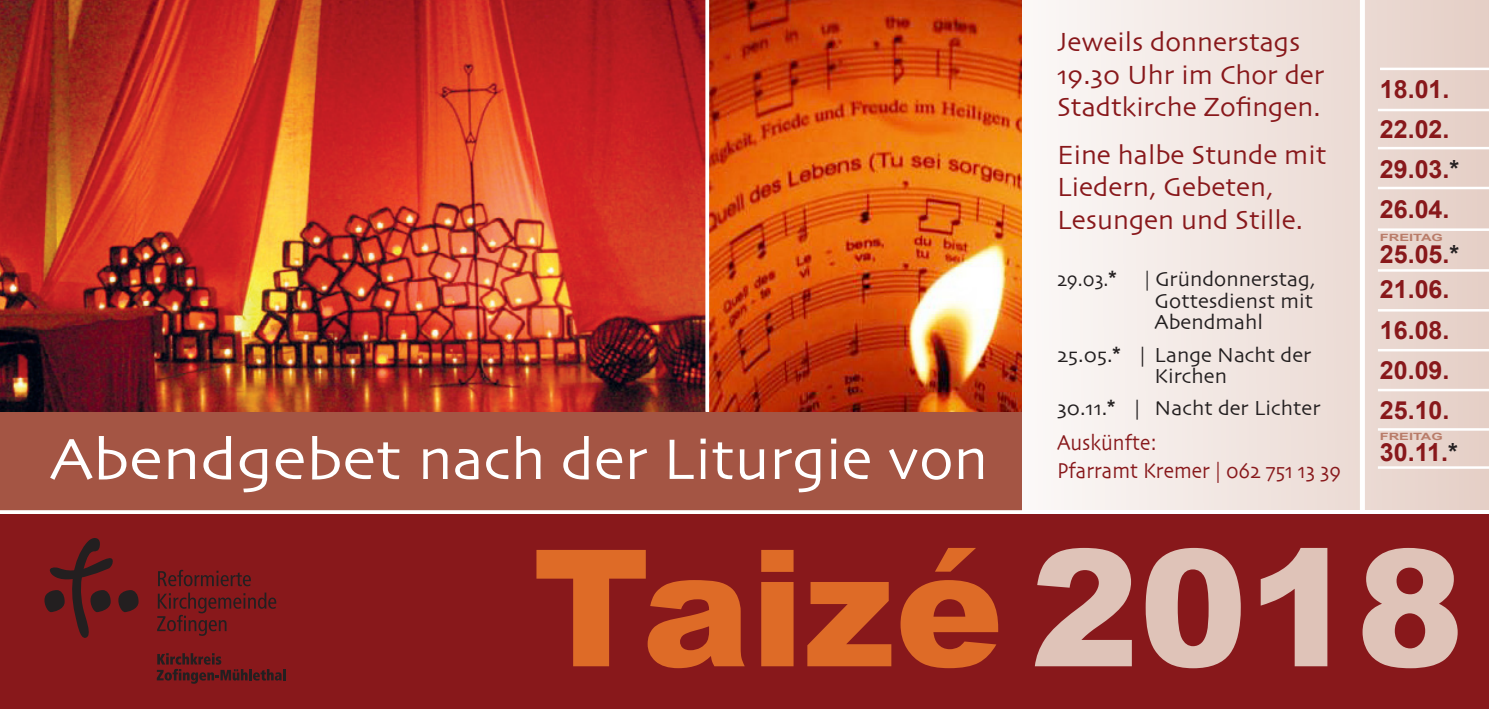
<style>
.page{position:relative;width:1489px;height:709px;background:#fff}
.page>*{position:absolute;margin:0;border:0;box-sizing:border-box;transform-origin:0 0}
.t1{font:900 162.5px "Arial";color:#de6b27}
.t2{font:60px "Skia";color:#fff;scale:1.09 1}
.t3{font:27.5px/32.5px "Skia";color:#88181b}
.t4{font:700 25px/40px "Arial";color:#88181b}
.t5{font:22.5px/27.5px "Skia";color:#88181b;scale:.9 1}
.t6{font:21.25px/21.2px "Skia";color:#231f20}
.t7{font:21.25px/21.2px "Skia";color:#231f20;text-align:justify;scale:.9 1}
.t8{font:700 10px "Arial";color:#b97c69;scale:1.46 1}
.s1{font-family:"Arial";font-weight:700}
.s2{color:#231f20}
.s3{color:#dfc3b8}
</style>
<div class="page">
<div style="left:0;top:514px;width:1488px;height:195px;background:#88181b"></div>
<div style="left:1020px;top:0;width:468px;height:510px;background:linear-gradient(to right,#fbf9f8,#e5cfc7)"></div>
<img style="left:0;top:0;width:705px;height:412px">
<img style="left:709px;top:0;width:311px;height:412px">
<div style="left:0;top:412px;width:1020px;height:98px;background:#a45544"></div>
<svg style="left:44px;top:538px;width:94px;height:100px"></svg>
<svg style="left:157px;top:653px;width:129px;height:30px"></svg>
<svg style="left:157px;top:592px;width:119px;height:44px"></svg>
<svg style="left:158px;top:570px;width:93px;height:16px"></svg>
<hr style="left:1377px;top:109px;width:111px;height:2px;background:#fff">
<hr style="left:1377px;top:147px;width:111px;height:2px;background:#fff">
<div style="left:1359px;top:0;width:5px;height:512px;background:#fff"></div>
<hr style="left:1377px;top:187px;width:111px;height:2px;background:#fff">
<hr style="left:1377px;top:228px;width:111px;height:3px;background:#fff">
<hr style="left:1377px;top:269px;width:111px;height:3px;background:#fff">
<hr style="left:1377px;top:309px;width:111px;height:2px;background:#fff">
<hr style="left:1377px;top:349px;width:111px;height:2px;background:#fff">
<hr style="left:1377px;top:389px;width:111px;height:2px;background:#fff">
<hr style="left:1377px;top:428px;width:111px;height:2px;background:#fff">
<hr style="left:1377px;top:466px;width:111px;height:3px;background:#fff">
<svg style="left:705px;top:0;width:1px;height:412px"></svg>
<svg style="left:0;top:510px;width:1022px;height:1px"></svg>
<hr style="left:1379px;top:68px;width:109px;height:2px;background:#fff">
<h2 class="t2" style="left:50px;top:423px;width:862px">Abendgebet nach der Liturgie von</h2>
<p class="t3" style="left:1056px;top:28px;width:269px">Jeweils donnerstags<br>19.30 Uhr im Chor der<br>Stadtkirche Zofingen.</p>
<p class="t3" style="left:1056px;top:140px;width:271px">Eine halbe Stunde mit<br>Liedern, Gebeten,<br>Lesungen und Stille.</p>
<p class="t7" style="left:1056px;top:270px;width:68px">29.03.<span class="s1">*</span></p>
<p class="t7" style="left:1154px;top:270px;width:180px;text-indent:-10px">| Gründonnerstag, Gottesdienst mit Abendmahl</p>
<p class="t6" style="left:1154px;top:345px;width:158px;text-indent:-97px">25.05.<span class="s1">*</span> | Lange Nacht der<br>Kirchen</p>
<p class="t6" style="left:1057px;top:399px;width:265px">30.11.<span class="s1">*</span> | Nacht der Lichter</p>
<p class="t5" style="left:1056px;top:430px;width:317px">Auskünfte:<br>Pfarramt Kremer | 062 751 13 39</p>
<p class="t4" style="left:1379px;top:70px;width:81px">18.01.<br>22.02.<br>29.03.<span class="s2">*<br></span>26.04.</p>
<p class="t4" style="left:1379px;top:237px;width:81px;line-height:35px">25.05.<span class="s2">*<br></span>21.06.</p>
<p class="t4" style="left:1379px;top:310px;width:71px;text-align:justify">16.08.<br>20.09.<br>25.10.</p>
<p class="t4" style="left:1379px;top:432px;width:79px">30.11.<span class="s2">*</span></p>
<p class="t8" style="left:1379px;top:231px;width:45px">FREITAG</p>
<p class="t8" style="left:1379px;top:431px;width:45px">FREITAG</p>
<h1 class="t1" style="left:532px;top:518px;width:933px">Taizé <span class="s3">2018</span></h1>
</div>
